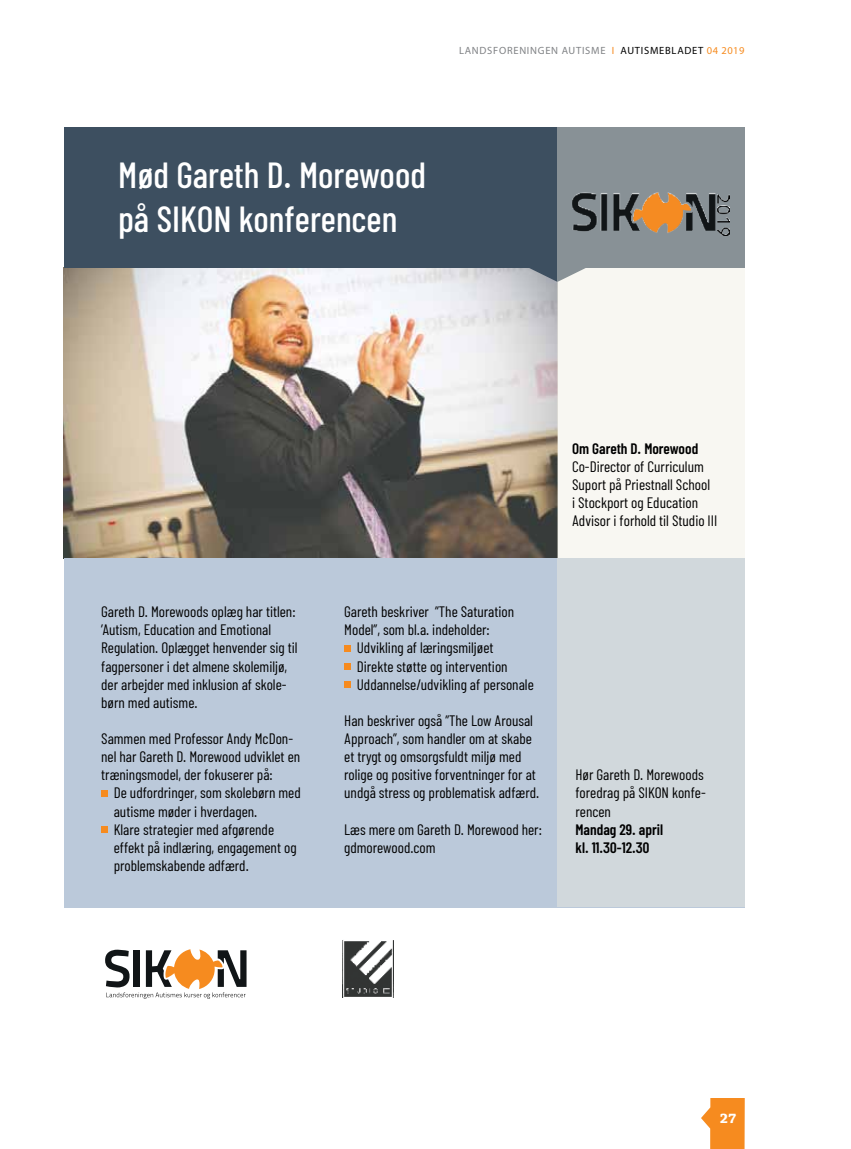
<style>
.page{position:relative;width:851px;height:1149px;background:#fff}
.page>*{position:absolute;margin:0;border:0;box-sizing:border-box;transform-origin:0 0}
.t1{font:500 36.3px/43.5px "Barlow Condensed";color:#fff}
.t2{font:15.15px/18.1px "Barlow Condensed";color:#000}
.t3{font:600 15.15px/18.1px "Barlow Condensed";color:#000}
.t4{font:700 14.55px "Chaparral Pro";color:#fff}
.t5{font:10.5px "Myriad Pro";letter-spacing:.07em;color:#808285}
.s1{color:#f68b1f}
.s2{color:#000}
</style>
<div class="page">
<svg style="left:701px;top:1098px;width:43px;height:50px"></svg>
<img style="left:64px;top:268px;width:493px;height:290px">
<svg style="left:529px;top:268px;width:28px;height:14px"></svg>
<div style="left:64px;top:128px;width:680px;height:140px;background:#3d4f60"></div>
<div style="left:64px;top:558px;width:680px;height:348px;background:#bbc9da"></div>
<div style="left:101px;top:790px;width:7px;height:6px;background:#f68b1f"></div>
<div style="left:101px;top:826px;width:7px;height:6px;background:#f68b1f"></div>
<svg style="left:344px;top:645px;width:6px;height:6px"></svg>
<svg style="left:344px;top:663px;width:6px;height:6px"></svg>
<div style="left:344px;top:681px;width:6px;height:7px;background:#f68b1f"></div>
<svg style="left:105px;top:949px;width:141px;height:49px"></svg>
<img style="left:342px;top:940px;width:52px;height:57px">
<svg style="left:557px;top:128px;width:187px;height:778px;fill:#d1d8dc"></svg>
<img style="left:572px;top:192px;width:157px;height:44px">
<p class="t5" style="left:459px;top:44px;width:287px">LANDSFORENINGEN AUTISME <span class="s1">I</span> <span class="s2">AUTISMEBLADET</span> <span class="s1">04 2019</span></p>
<h1 class="t1" style="left:118px;top:152px;width:309px">Mød Gareth D. Morewood på SIKON konferencen</h1>
<p class="t3" style="left:572px;top:439px;width:128px">Om Gareth D. Morewood</p>
<p class="t2" style="left:572px;top:457px;width:147px">Co-Director of Curriculum<br>Suport på Priestnall School<br>i Stockport og Education<br>Advisor i forhold til Studio III</p>
<p class="t2" style="left:101px;top:602px;width:198px">Gareth D. Morewoods oplæg har titlen: ’Autism, Education and Emotional Regulation. Oplægget henvender sig til fagpersoner i det almene skolemiljø, der arbejder med inklusion af skole&shy;børn med autisme.</p>
<p class="t2" style="left:101px;top:728px;width:200px">Sammen med Professor Andy McDon&shy;nel har Gareth D. Morewood udviklet en træningsmodel, der fokuserer på:</p>
<p class="t2" style="left:114px;top:783px;width:188px">De udfordringer, som skolebørn med autisme møder i hverdagen.<br>Klare strategier med afgørende effekt på indlæring, engagement og problemskabende adfærd.</p>
<p class="t2" style="left:344px;top:602px;width:171px">Gareth beskriver ”The Saturation<br>Model”, som bl.a. indeholder:</p>
<p class="t2" style="left:357px;top:638px;width:178px">Udvikling af læringsmiljøet<br>Direkte støtte og intervention<br>Uddannelse/udvikling af personale</p>
<p class="t2" style="left:344px;top:710px;width:196px">Han beskriver også ”The Low Arousal Approach”, som handler om at skabe et trygt og omsorgsfuldt miljø med rolige og positive forventninger for at undgå stress og problematisk adfærd.</p>
<p class="t2" style="left:344px;top:819px;width:199px">Læs mere om Gareth D. Morewood her: gdmorewood.com</p>
<p class="t2" style="left:575px;top:765px;width:132px">Hør Gareth D. Morewoods foredrag på SIKON konfe&shy;rencen</p>
<p class="t3" style="left:575px;top:819px;width:89px">Mandag 29. april kl. 11.30-12.30</p>
<p class="t4" style="left:719px;top:1109px;width:18px">27</p>
</div>
